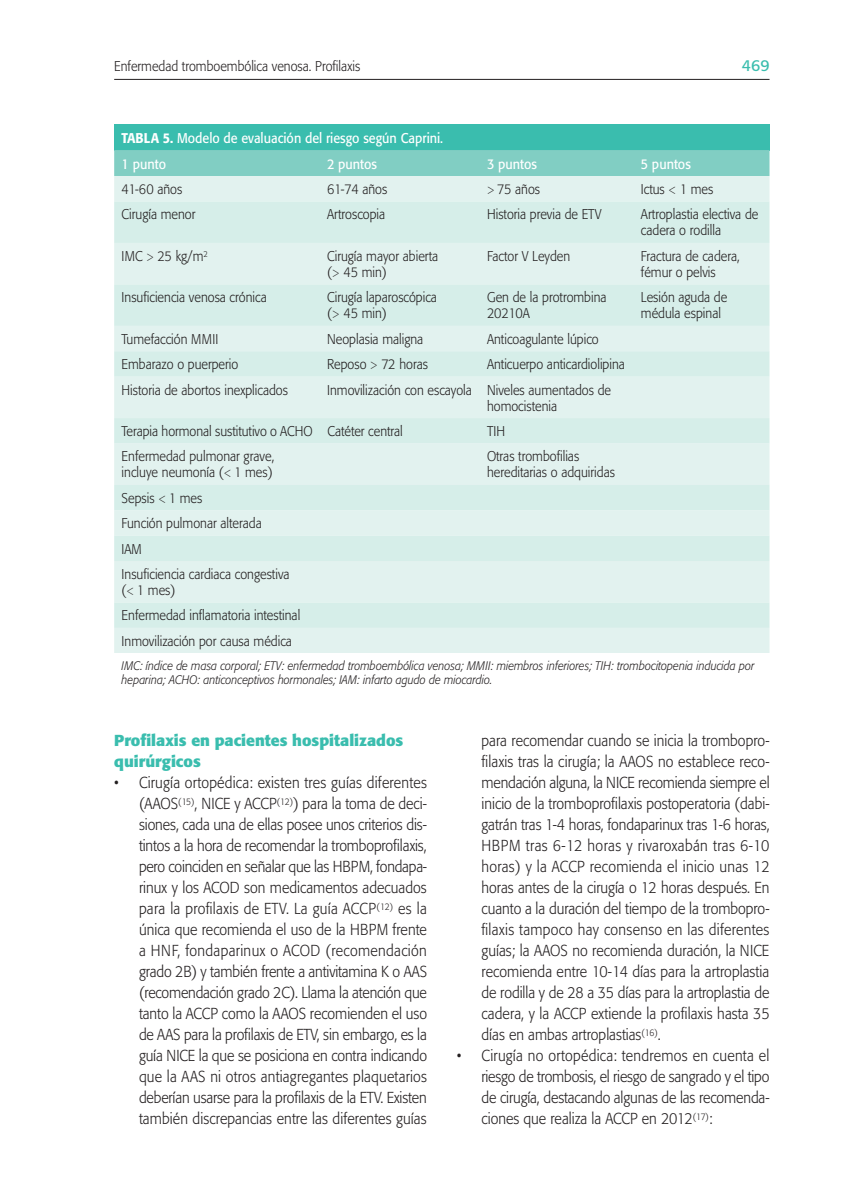
<style>
.page{position:relative;width:844px;height:1191px;background:#fff}
.page>*{position:absolute;margin:0;border:0;box-sizing:border-box;transform-origin:0 0}
.t1{font:300 15.75px/21px "Formata";color:#231f20;text-align:justify;scale:.9 1}
.t2{font:700 15.75px/21px "Formata";color:#3abdae}
.t3{font:15.75px "Formata";color:#3abdae}
.t4{font:300 14px/16.1px "Formata";color:#231f20;scale:.9 1}
.t5{font:14px/25.9px "Formata";color:#fff;scale:.9 1}
.t6{font:italic 300 12.25px/14px "Formata";color:#231f20;scale:.9 1}
.s1{font-weight:500}
.s2{font-family:"Myriad Pro"}
</style>
<div class="page">
<hr style="left:114px;top:79px;width:655px;height:1px;background:#231f20">
<div style="left:114px;top:124px;width:655px;height:26px;background:#3abdae"></div>
<div style="left:114px;top:150px;width:655px;height:26px;background:#81cec3"></div>
<div style="left:114px;top:176px;width:655px;height:477px;background:#e2f2ef"></div>
<svg style="left:114px;top:201px;width:655px;height:427px;background:#dcf0ec"></svg>
<p class="t4" style="left:114px;top:59px;width:275px">Enfermedad tromboembólica venosa. Profilaxis</p>
<p class="t3" style="left:741px;top:58px;width:29px">469</p>
<p class="t5" style="left:122px;top:126px;width:359px"><span class="s1">TABLA 5.</span> Modelo de evaluación del riesgo según Caprini.<br>1 punto</p>
<p class="t5" style="left:327px;top:152px;width:57px">2 puntos</p>
<p class="t5" style="left:487px;top:152px;width:57px">3 puntos</p>
<p class="t5" style="left:640px;top:152px;width:57px">5 puntos</p>
<p class="t4" style="left:122px;top:182px;width:69px">41-60 años</p>
<p class="t4" style="left:327px;top:182px;width:68px">61-74 años</p>
<p class="t4" style="left:487px;top:182px;width:60px"><span class="s2">&gt;</span> 75 años</p>
<p class="t4" style="left:640px;top:182px;width:82px">Ictus <span class="s2">&lt;</span> 1 mes</p>
<p class="t4" style="left:122px;top:207px;width:83px">Cirugía menor</p>
<p class="t4" style="left:327px;top:207px;width:66px">Artroscopia</p>
<p class="t4" style="left:487px;top:207px;width:129px">Historia previa de ETV</p>
<p class="t4" style="left:640px;top:207px;width:132px">Artroplastia electiva de cadera o rodilla</p>
<p class="t4" style="left:122px;top:249px;width:97px">IMC <span class="s2">&gt;</span> 25 kg/m<sup>2</sup></p>
<p class="t4" style="left:327px;top:249px;width:125px">Cirugía mayor abierta (<span class="s2">&gt;</span> 45 min)</p>
<p class="t4" style="left:487px;top:249px;width:94px">Factor V Leyden</p>
<p class="t4" style="left:640px;top:249px;width:111px">Fractura de cadera, fémur o pelvis</p>
<p class="t4" style="left:122px;top:290px;width:163px">Insuficiencia venosa crónica</p>
<p class="t4" style="left:327px;top:290px;width:123px">Cirugía laparoscópica (<span class="s2">&gt;</span> 45 min)</p>
<p class="t4" style="left:487px;top:290px;width:134px">Gen de la protrombina<br>20210A</p>
<p class="t4" style="left:640px;top:290px;width:97px">Lesión aguda de médula espinal</p>
<p class="t4" style="left:122px;top:332px;width:109px">Tumefacción MMII</p>
<p class="t4" style="left:327px;top:332px;width:108px">Neoplasia maligna</p>
<p class="t4" style="left:487px;top:332px;width:125px">Anticoagulante lúpico</p>
<p class="t4" style="left:122px;top:357px;width:131px">Embarazo o puerperio</p>
<p class="t4" style="left:327px;top:357px;width:113px">Reposo <span class="s2">&gt;</span> 72 horas</p>
<p class="t4" style="left:487px;top:357px;width:155px">Anticuerpo anticardiolipina</p>
<p class="t4" style="left:122px;top:382px;width:186px">Historia de abortos inexplicados</p>
<p class="t4" style="left:487px;top:382px;width:139px;text-indent:-160px">Inmovilización con escayola Niveles aumentados de homocistenia</p>
<p class="t4" style="left:122px;top:424px;width:314px">Terapia hormonal sustitutivo o ACHO Catéter central</p>
<p class="t4" style="left:487px;top:424px;width:22px">TIH</p>
<p class="t4" style="left:122px;top:449px;width:171px">Enfermedad pulmonar grave, incluye neumonía (<span class="s2">&lt;</span> 1 mes)</p>
<p class="t4" style="left:487px;top:449px;width:144px">Otras trombofilias hereditarias o adquiridas</p>
<p class="t4" style="left:122px;top:486px;width:188px;line-height:25.4px">Sepsis <span class="s2">&lt;</span> 1 mes<br>Función pulmonar alterada<br>IAM<br>Insuficiencia cardiaca congestiva</p>
<p class="t4" style="left:122px;top:578px;width:200px;line-height:25.4px">(<span class="s2">&lt;</span> 1 mes)<br>Enfermedad inflamatoria intestinal<br>Inmovilización por causa médica</p>
<p class="t6" style="left:122px;top:659px;width:704px">IMC: índice de masa corporal; ETV: enfermedad tromboembólica venosa; MMII: miembros inferiores; TIH: trombocitopenia inducida por heparina; ACHO: anticonceptivos hormonales; IAM: infarto agudo de miocardio.</p>
<p class="t2" style="left:114px;top:731px;width:291px">Profilaxis en pacientes hospitalizados quirúrgicos</p>
<p class="t1" style="left:139px;top:773px;width:321px;text-indent:-25px">• Cirugía ortopédica: existen tres guías diferentes (AAOS<sup>(15)</sup>, NICE y ACCP<sup>(12)</sup>) para la toma de deci&shy;siones, cada una de ellas posee unos criterios dis&shy;tintos a la hora de recomendar la tromboprofilaxis, pero coinciden en señalar que las HBPM, fondapa&shy;rinux y los ACOD son medicamentos adecuados para la profilaxis de ETV. La guía ACCP<sup>(12)</sup> es la única que recomienda el uso de la HBPM frente a HNF, fondaparinux o ACOD (recomendación grado 2B) y también frente a antivitamina K o AAS (recomendación grado 2C). Llama la atención que tanto la ACCP como la AAOS recomienden el uso de AAS para la profilaxis de ETV, sin embargo, es la guía NICE la que se posiciona en contra indicando que la AAS ni otros antiagregantes plaquetarios deberían usarse para la profilaxis de la ETV. Existen también discrepancias entre las diferentes guías</p>
<p class="t1" style="left:481px;top:731px;width:321px">para recomendar cuando se inicia la trombopro&shy;filaxis tras la cirugía; la AAOS no establece reco&shy;mendación alguna, la NICE recomienda siempre el inicio de la tromboprofilaxis postoperatoria (dabi&shy;gatrán tras 1-4 horas, fondaparinux tras 1-6 horas, HBPM tras 6-12 horas y rivaroxabán tras 6-10 horas) y la ACCP recomienda el inicio unas 12 horas antes de la cirugía o 12 horas después. En cuanto a la duración del tiempo de la trombopro&shy;filaxis tampoco hay consenso en las diferentes guías; la AAOS no recomienda duración, la NICE recomienda entre 10-14 días para la artroplastia de rodilla y de 28 a 35 días para la artroplastia de cadera, y la ACCP extiende la profilaxis hasta 35 días en ambas artroplastias<sup>(16)</sup>.</p>
<p class="t1" style="left:481px;top:1046px;width:321px;text-indent:-25px">• Cirugía no ortopédica: tendremos en cuenta el riesgo de trombosis, el riesgo de sangrado y el tipo de cirugía, destacando algunas de las recomenda&shy;ciones que realiza la ACCP en 2012<sup>(17)</sup>:</p>
</div>
